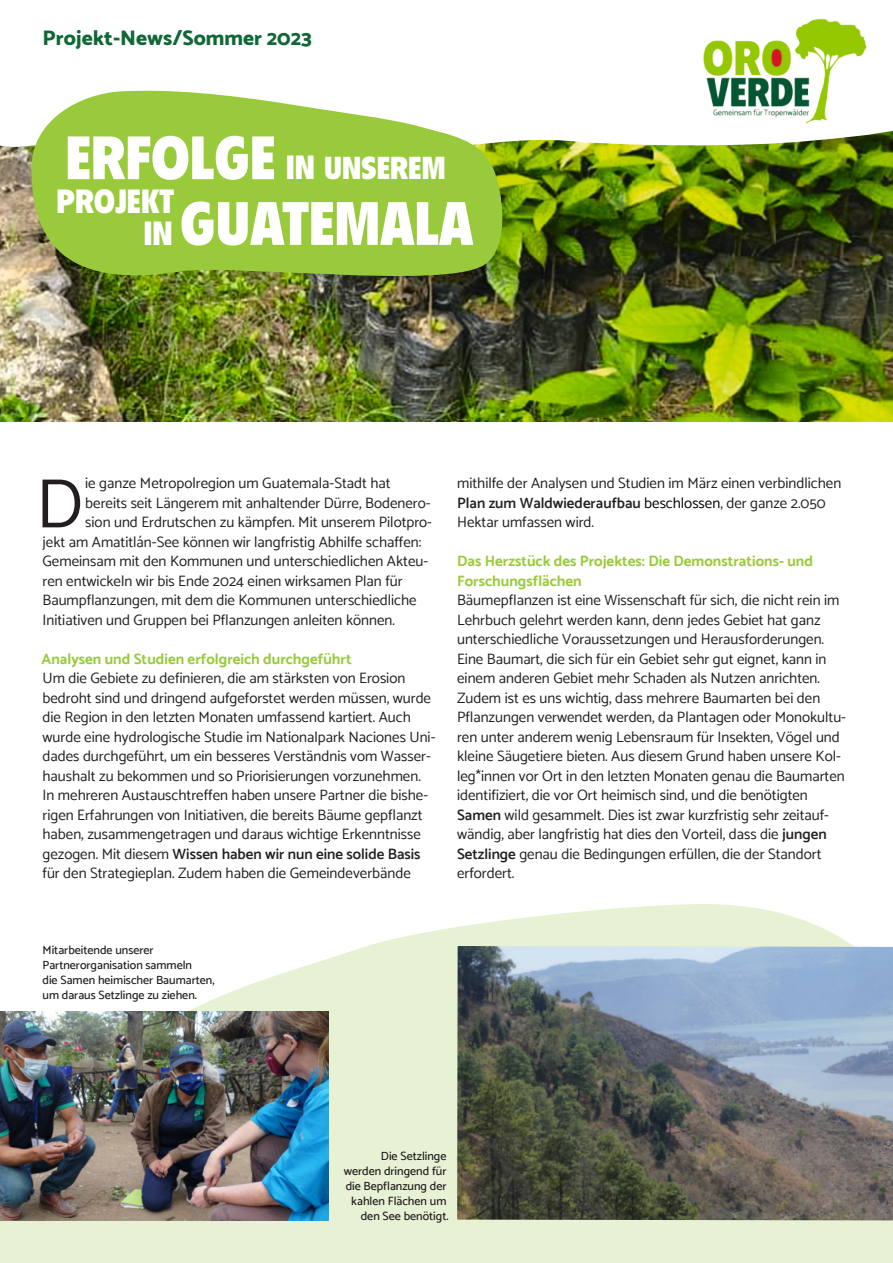
<style>
.page{position:relative;width:893px;height:1263px;background:#fff}
.page>*{position:absolute;margin:0;border:0;box-sizing:border-box;transform-origin:0 0}
.t1{font:70.2px "Catamaran";color:#231f20}
.t2{font:900 condensed 60px "Flyer LT Std";color:#fff}
.t3{font:900 condensed 33px "Flyer LT Std";color:#fff}
.t4{font:900 condensed 31.2px "Flyer LT Std";color:#fff}
.t5{font:800 21px "Catamaran";color:#116837}
.t6{font:15px/19.5px "Catamaran";color:#231f20}
.t7{font:700 15px/19.5px "Catamaran";color:#99ca3b}
.t8{font:500 12px/15px "Catamaran";color:#231f20}
.s1{font-size:33px}
.s2{font-weight:600}
.s3{color:#000309}
</style>
<div class="page">
<svg style="left:0;top:904px;width:893px;height:359px;fill:#e7f1d4"></svg>
<img style="left:0;top:152px;width:893px;height:269px">
<svg style="left:0;top:130px;width:893px;height:22px"></svg>
<img style="left:703px;top:18px;width:164px;height:106px">
<svg style="left:31px;top:90px;width:481px;height:201px;background:#9dc54e"></svg>
<img style="left:0;top:1012px;width:329px;height:208px">
<img style="left:457px;top:946px;width:436px;height:274px">
<h3 class="t5" style="left:43px;top:25px;width:271px">Projekt-News/Sommer 2023</h3>
<h2 class="t2" style="left:65px;top:123px;width:251px">ERFOLGE <span class="s1">IN</span></h2>
<h3 class="t4" style="left:324px;top:150px;width:123px">UNSEREM</h3>
<h2 class="t2" style="left:180px;top:189px;width:295px">GUATEMALA</h2>
<h3 class="t3" style="left:57px;top:183px;width:119px">PROJEKT</h3>
<h3 class="t3" style="left:144px;top:214px;width:30px">IN</h3>
<h1 class="t1" style="left:36px;top:462px;width:49px">D</h1>
<p class="t6" style="left:85px;top:473px;width:307px">ie ganze Metropolregion um Guatemala-Stadt hat</p>
<p class="t6" style="left:85px;top:493px;width:347px">bereits seit Längerem mit anhaltender Dürre, Bodenero-</p>
<p class="t6" style="left:85px;top:512px;width:348px">sion und Erdrutschen zu kämpfen. Mit unserem Pilotpro-</p>
<p class="t6" style="left:43px;top:532px;width:380px">jekt am Amatitlán-See können wir langfristig Abhilfe schaffen:</p>
<p class="t6" style="left:43px;top:551px;width:387px">Gemeinsam mit den Kommunen und unterschiedlichen Akteu-</p>
<p class="t6" style="left:43px;top:571px;width:362px">ren entwickeln wir bis Ende 2024 einen wirksamen Plan für</p>
<p class="t6" style="left:43px;top:590px;width:376px">Baumpflanzungen, mit dem die Kommunen unterschiedliche</p>
<p class="t6" style="left:43px;top:610px;width:354px">Initiativen und Gruppen bei Pflanzungen anleiten können.</p>
<p class="t7" style="left:42px;top:649px;width:312px">Analysen und Studien erfolgreich durchgeführt</p>
<p class="t6" style="left:43px;top:668px;width:394px">Um die Gebiete zu definieren, die am stärksten von Erosion bedroht sind und dringend aufgeforstet werden müssen, wurde die Region in den letzten Monaten umfassend kartiert. Auch wurde eine hydrologische Studie im Nationalpark Naciones Uni&shy;dades durchgeführt, um ein besseres Verständnis vom Wasser&shy;haushalt zu bekommen und so Priorisierungen vorzunehmen.<br>In mehreren Austauschtreffen haben unsere Partner die bishe&shy;rigen Erfahrungen von Initiativen, die bereits Bäume gepflanzt haben, zusammengetragen und daraus wichtige Erkenntnisse gezogen. Mit diesem <span class="s2">Wissen haben wir nun eine solide Basis </span>für den Strategieplan. Zudem haben die Gemeindeverbände</p>
<p class="t6" style="left:457px;top:473px;width:386px">mithilfe der Analysen und Studien im März einen verbindlichen<br><span class="s2">Plan zum Waldwiederaufbau</span> <span class="s3">beschlossen</span>, der ganze 2.050<br>Hektar umfassen wird.</p>
<p class="t7" style="left:457px;top:551px;width:357px">Das Herzstück des Projektes: Die Demonstrations- und<br>Forschungsflächen</p>
<p class="t6" style="left:457px;top:590px;width:390px">Bäumepflanzen ist eine Wissenschaft für sich, die nicht rein im Lehrbuch gelehrt werden kann, denn jedes Gebiet hat ganz unterschiedliche Voraussetzungen und Herausforderungen.<br>Eine Baumart, die sich für ein Gebiet sehr gut eignet, kann in einem anderen Gebiet mehr Schaden als Nutzen anrichten.<br>Zudem ist es uns wichtig, dass mehrere Baumarten bei den Pflanzungen verwendet werden, da Plantagen oder Monokultu&shy;ren unter anderem wenig Lebensraum für Insekten, Vögel und kleine Säugetiere bieten. Aus diesem Grund haben unsere Kol&shy;leg*innen vor Ort in den letzten Monaten genau die Baumarten identifiziert, die vor Ort heimisch sind, und die benötigten <span class="s2">Samen</span> wild gesammelt. Dies ist zwar kurzfristig sehr zeitauf&shy;wändig, aber langfristig hat dies den Vorteil, dass die <span class="s2">jungen Setzlinge</span> genau die Bedingungen erfüllen, die der Standort erfordert.</p>
<p class="t8" style="left:43px;top:942px;width:174px">Mitarbeitende unserer<br>Partnerorganisation sammeln<br>die Samen heimischer Baumarten, um daraus Setzlinge zu ziehen.</p>
<p class="t8" style="left:344px;top:1149px;width:106px;text-align:right">Die Setzlinge werden dringend für die Bepflanzung der kahlen Flächen um den See benötigt.</p>
</div>
